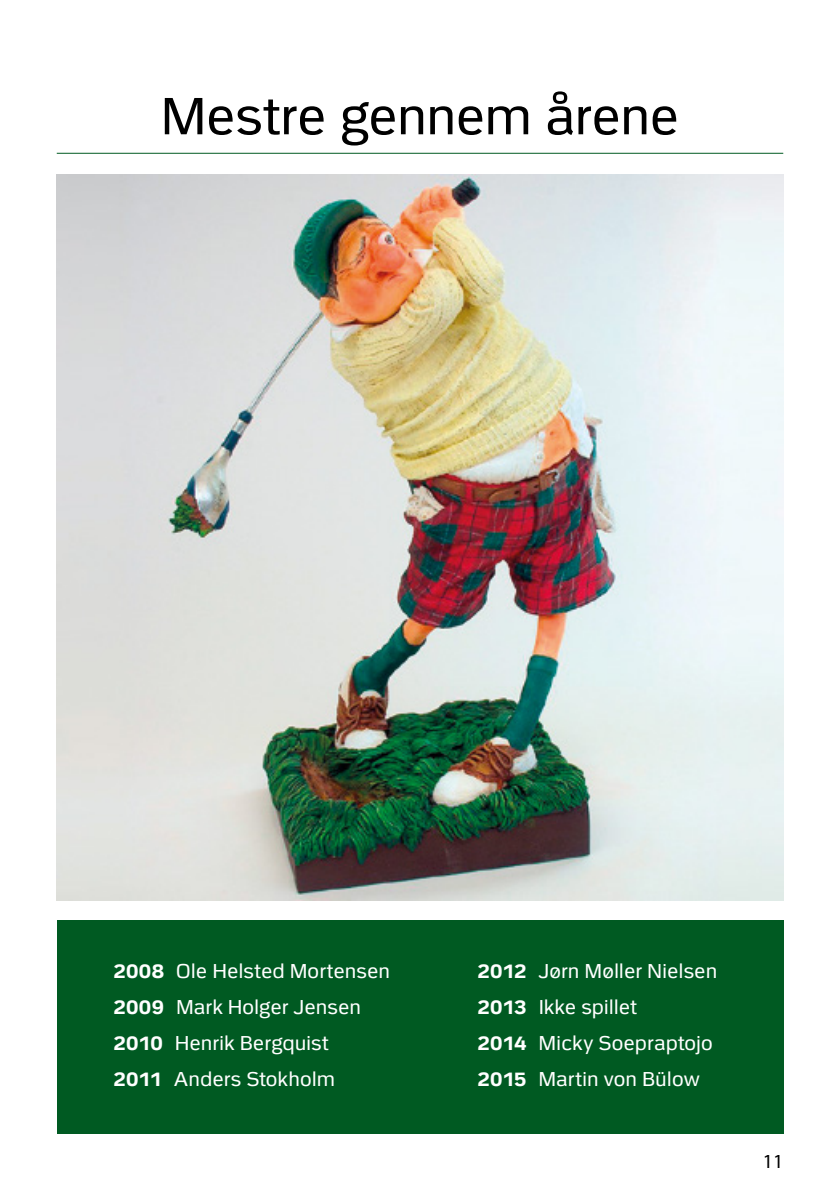
<style>
.page{position:relative;width:840px;height:1191px;background:#fff}
.page>*{position:absolute;margin:0;border:0;box-sizing:border-box;transform-origin:0 0}
.t1{font:52px "Politi";letter-spacing:-.02em;color:#000}
.t2{font:20px/36px "Politi";color:#fff}
.t3{font:20px "Myriad Pro";color:#000}
.s1{font-weight:700}
</style>
<div class="page">
<hr style="left:57px;top:153px;width:725px;height:1px;background:#005a22">
<div style="left:57px;top:920px;width:725px;height:214px;background:#005a22"></div>
<img style="left:57px;top:175px;width:725px;height:725px">
<h1 class="t1" style="left:160px;top:88px;width:520px">Mestre gennem årene</h1>
<p class="t2" style="left:113px;top:953px;width:278px"><span class="s1">2008</span> Ole Helsted Mortensen<br><span class="s1">2009</span> Mark Holger Jensen<br><span class="s1">2010</span> Henrik Bergquist<br><span class="s1">2011</span> Anders Stokholm</p>
<p class="t2" style="left:477px;top:953px;width:241px"><span class="s1">2012</span> Jørn Møller Nielsen<br><span class="s1">2013</span> Ikke spillet<br><span class="s1">2014</span> Micky Soepraptojo<br><span class="s1">2015</span> Martin von Bülow</p>
<p class="t3" style="left:762px;top:1150px;width:22px">11</p>
</div>
